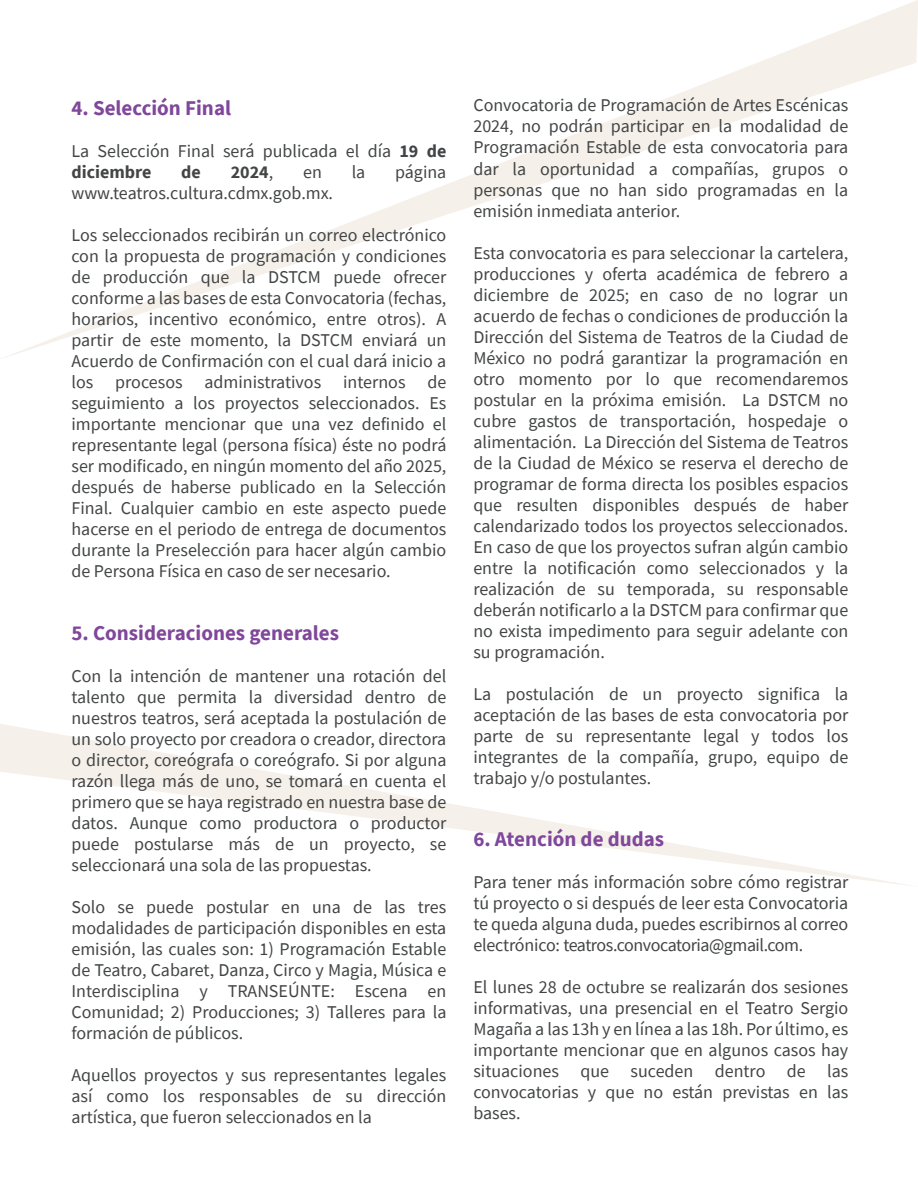
<style>
.page{position:relative;width:918px;height:1188px;background:#fff}
.page>*{position:absolute;margin:0;border:0;box-sizing:border-box;transform-origin:0 0}
.t1{font:700 21px "Source Sans Pro";color:#80479b}
.t2{font:18px/21px "Source Sans Pro";color:#424445;text-align:justify}
.t3{font:700 18px "Source Sans Pro";color:#424445}
.s1{font-weight:700}
.s2{font-weight:400}
</style>
<div class="page">
<svg style="left:0;top:724px;width:911px;height:162px"></svg>
<svg style="left:4px;top:0;width:914px;height:358px"></svg>
<p class="t1" style="left:71px;top:94px;width:161px">4. Selección Final</p>
<p class="t2" style="left:71px;top:140px;width:376px">La Selección Final será publicada el día <span class="s1">19 de diciembre</span></p>
<p class="t3" style="left:181px;top:160px;width:21px">de</p>
<p class="t3" style="left:231px;top:160px;width:44px">2024<span class="s2">,</span></p>
<p class="t2" style="left:303px;top:161px;width:20px">en</p>
<p class="t2" style="left:352px;top:161px;width:15px">la</p>
<p class="t2" style="left:395px;top:161px;width:53px">página</p>
<p class="t2" style="left:71px;top:182px;width:263px">www.teatros.cultura.cdmx.gob.mx.</p>
<p class="t2" style="left:71px;top:224px;width:376px">Los seleccionados recibirán un correo electrónico con la propuesta de programación y condiciones de producción que la DSTCM puede ofrecer conforme a las bases de esta Convocatoria (fechas, horarios, incentivo económico, entre otros). A partir de este momento, la DSTCM enviará un Acuerdo de Confirmación con el cual dará inicio a los procesos administrativos internos de seguimiento a los proyectos seleccionados. Es importante mencionar que una vez definido el representante legal (persona física) éste no podrá ser modificado, en ningún momento del año 2025, después de haberse publicado en la Selección Final. Cualquier cambio en este aspecto puede hacerse en el periodo de entrega de documentos durante la Preselección para hacer algún cambio de Persona Física en caso de ser necesario.</p>
<p class="t1" style="left:71px;top:619px;width:269px">5. Consideraciones generales</p>
<p class="t2" style="left:71px;top:665px;width:376px">Con la intención de mantener una rotación del talento que permita la diversidad dentro de nuestros teatros, será aceptada la postulación de un solo proyecto por creadora o creador, directora o director, coreógrafa o coreógrafo. Si por alguna razón llega más de uno, se tomará en cuenta el primero que se haya registrado en nuestra base de datos. Aunque como productora o productor puede postularse más de un proyecto, se seleccionará una sola de las propuestas.</p>
<p class="t2" style="left:71px;top:896px;width:376px">Solo se puede postular en una de las tres modalidades de participación disponibles en esta emisión, las cuales son: 1) Programación Estable de Teatro, Cabaret, Danza, Circo y Magia, Música e Interdisciplina y TRANSEÚNTE: Escena en Comunidad; 2) Producciones; 3) Talleres para la formación de públicos.</p>
<p class="t2" style="left:71px;top:1064px;width:376px">Aquellos proyectos y sus representantes legales así como los responsables de su dirección artística, que fueron seleccionados en la</p>
<p class="t2" style="left:473px;top:95px;width:376px">Convocatoria de Programación de Artes Escénicas 2024, no podrán participar en la modalidad de Programación Estable de esta convocatoria para dar la oportunidad a compañías, grupos o personas que no han sido programadas en la emisión inmediata anterior.</p>
<p class="t2" style="left:473px;top:242px;width:376px">Esta convocatoria es para seleccionar la cartelera, producciones y oferta académica de febrero a diciembre de 2025; en caso de no lograr un acuerdo de fechas o condiciones de producción la Dirección del Sistema de Teatros de la Ciudad de México no podrá garantizar la programación en otro momento por lo que recomendaremos postular en la próxima emisión. La DSTCM no cubre gastos de transportación, hospedaje o alimentación. La Dirección del Sistema de Teatros de la Ciudad de México se reserva el derecho de programar de forma directa los posibles espacios que resulten disponibles después de haber calendarizado todos los proyectos seleccionados.<br>En caso de que los proyectos sufran algún cambio entre la notificación como seleccionados y la realización de su temporada, su responsable deberán notificarlo a la DSTCM para confirmar que no exista impedimento para seguir adelante con su programación.</p>
<p class="t2" style="left:473px;top:683px;width:376px">La postulación de un proyecto significa la aceptación de las bases de esta convocatoria por parte de su representante legal y todos los integrantes de la compañía, grupo, equipo de trabajo y/o postulantes.</p>
<p class="t1" style="left:473px;top:825px;width:192px">6. Atención de dudas</p>
<p class="t2" style="left:473px;top:872px;width:376px">Para tener más información sobre cómo registrar tú proyecto o si después de leer esta Convocatoria te queda alguna duda, puedes escribirnos al correo electrónico: teatros.convocatoria@gmail.com.</p>
<p class="t2" style="left:473px;top:977px;width:376px">El lunes 28 de octubre se realizarán dos sesiones informativas, una presencial en el Teatro Sergio Magaña a las 13h y en línea a las 18h. Por último, es importante mencionar que en algunos casos hay situaciones que suceden dentro de las convocatorias y que no están previstas en las bases.</p>
</div>
